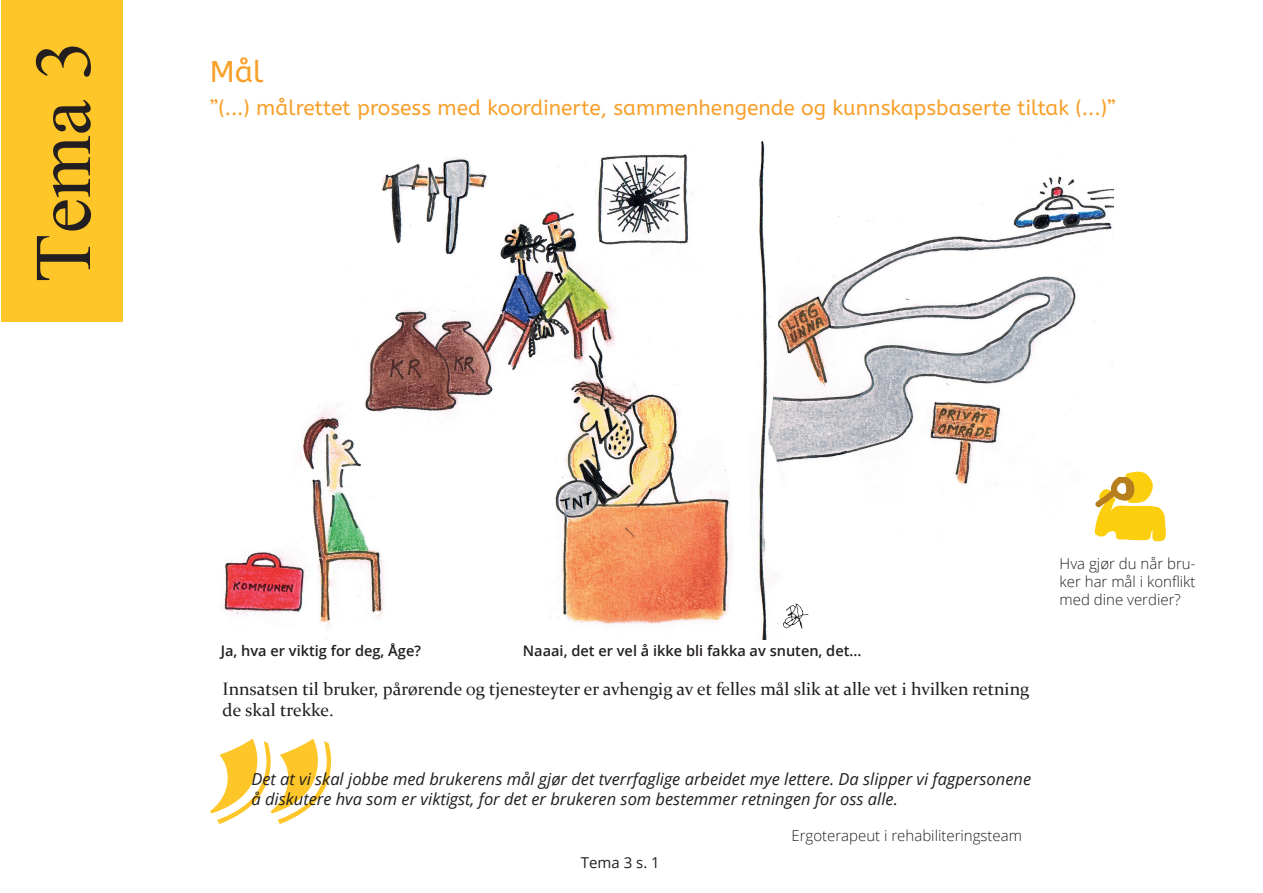
<style>
.page{position:relative;width:1263px;height:893px;background:#fff}
.page>*{position:absolute;margin:0;border:0;box-sizing:border-box;transform-origin:0 0}
.t1{font:318px "Algerian";color:#fec628}
.t2{font:80.1px "Mongolian Baiti";color:#231f20}
.t3{font:30px "A Bee Zee";color:#f8a02b}
.t4{font:21px "A Bee Zee";color:#f8a02b}
.t5{font:18px/21.6px "Constantia";color:#231f20}
.t6{font:italic 16.5px/19.8px "Open Sans";color:#231f20}
.t7{font:300 15px/18px "Open Sans";color:#231f20;text-align:justify}
.t8{font:15px "Open Sans";color:#231f20}
.t9{font:600 14.55px "Open Sans";color:#231f20}
</style>
<div class="page">
<img style="left:220px;top:141px;width:894px;height:498px">
<svg style="left:1093px;top:467px;width:73px;height:75px"></svg>
<img style="left:783px;top:604px;width:26px;height:25px">
<div style="left:1px;top:0;width:122px;height:321px;background:#fec628"></div>
<h2 class="t2" style="left:21px;top:282px;width:244px;rotate:-90deg">Tema 3</h2>
<h3 class="t3" style="left:210px;top:54px;width:55px">Mål</h3>
<p class="t4" style="left:210px;top:95px;width:907px">”(...) målrettet prosess med koordinerte, sammenhengende og kunnskapsbaserte tiltak (...)”</p>
<p class="t9" style="left:221px;top:640px;width:202px">Ja, hva er viktig for deg, Åge?</p>
<p class="t9" style="left:523px;top:640px;width:340px">Naaai, det er vel å ikke bli fakka av snuten, det...</p>
<p class="t5" style="left:223px;top:677px;width:808px">Innsatsen til bruker, pårørende og tjenesteyter er avhengig av et felles mål slik at alle vet i hvilken retning de skal trekke.</p>
<h1 class="t1" style="left:205px;top:669px;width:132px">”</h1>
<p class="t6" style="left:251px;top:769px;width:781px">Det at vi skal jobbe med brukerens mål gjør det tverrfaglige arbeidet mye lettere. Da slipper vi fagpersonene å diskutere hva som er viktigst, for det er brukeren som bestemmer retningen for oss alle.</p>
<p class="t7" style="left:791px;top:826px;width:232px">Ergoterapeut i rehabiliteringsteam</p>
<p class="t8" style="left:581px;top:852px;width:81px">Tema 3 s. 1</p>
<p class="t7" style="left:1059px;top:554px;width:138px">Hva gjør du når bru&shy;ker har mål i konflikt med dine verdier?</p>
</div>
